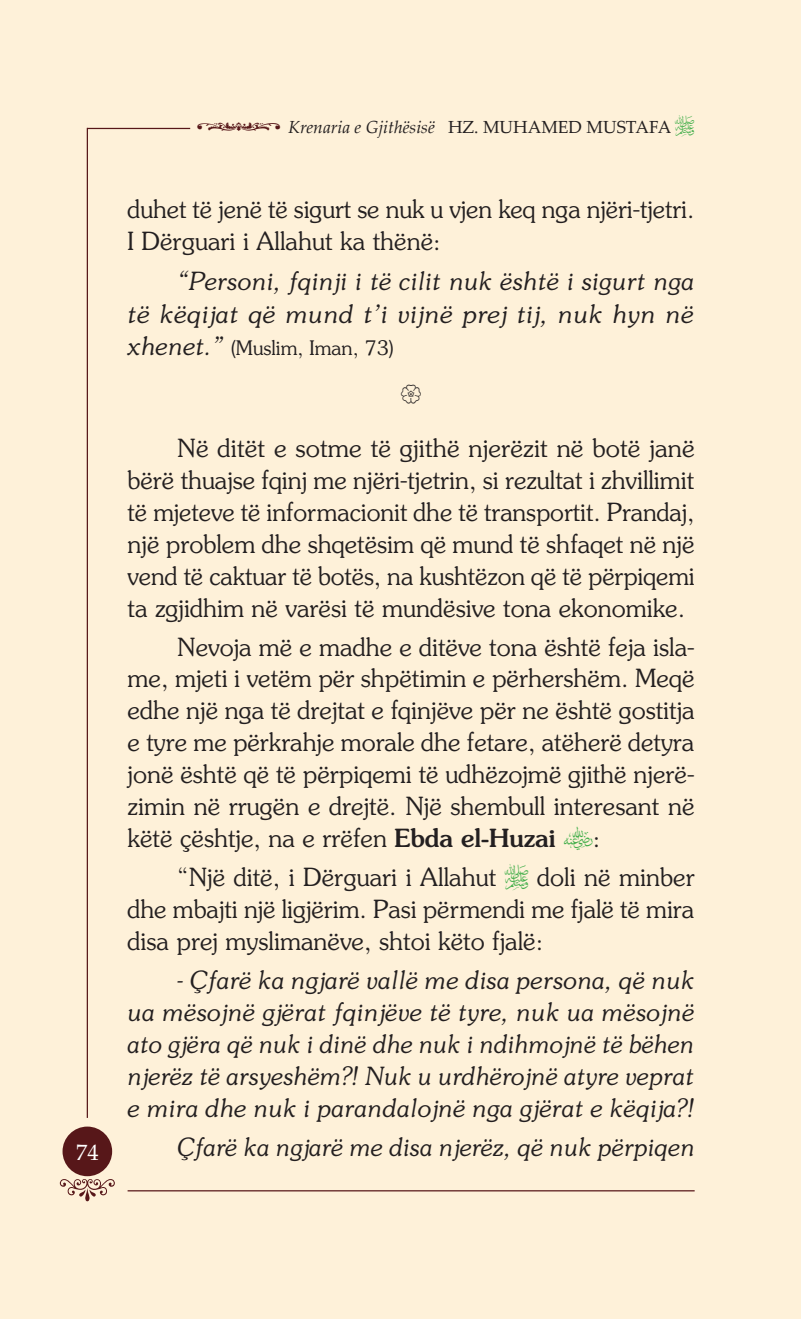
<style>
.page{position:relative;width:801px;height:1319px;background:#fff}
.page>*{position:absolute;margin:0;border:0;box-sizing:border-box;transform-origin:0 0}
.t1{font:300 25px/32px "Souvenir Std";color:#231f20;text-align:justify}
.List_Paragraph{font:italic 300 25px/32px "Souvenir Std";color:#231f20;text-align:right}
.t2{font:22.5px "Palatino Linotype";color:#fff}
.t3{font:300 20px "Souvenir Std";color:#231f20}
.t4{font:italic 17.5px "Palatino Linotype";color:#231f20}
.s1{font-style:normal}
.s2{font-family:"AGA Arabesque ERKAM";font-style:normal;font-size:27.5px;color:#40ae49}
.s3{font-style:italic;font-size:25px}
.s4{font-weight:500}
.s5{font-family:"AGA Arabesque ERKAM";font-weight:400;font-size:33.75px;color:#40ae49}
</style>
<div class="page">
<div style="left:0;top:0;width:801px;height:1318px;background:#fef1d9"></div>
<hr style="left:128px;top:1189px;width:566px;height:2px;background:#571719">
<hr style="left:87px;top:128px;width:1px;height:989px;background:#571719">
<div style="left:64px;top:1127px;width:47px;height:47px;background:#571719;border-radius:50%"></div>
<div style="left:63px;top:1126px;width:49px;height:49px;border:2px solid #571719;border-radius:50%"></div>
<hr style="left:87px;top:128px;width:103px;height:1px;background:#571719">
<p class="t4" style="left:288px;top:114px;width:408px">Krenaria e Gjithësisë <span class="s1">HZ. MUHAMED MUSTAFA</span> <span class="s2">r</span></p>
<p class="t1" style="left:128px;top:192px;width:568px;line-height:32.8px">duhet të jenë të sigurt se nuk u vjen keq nga njëri-tjetri.<br>I Dërguari i Allahut ka thënë:</p>
<p class="List_Paragraph" style="left:128px;top:265px;width:568px;line-height:32.8px">“Personi, fqinji i të cilit nuk është i sigurt nga<br>të këqijat që mund t’i vijnë prej tij, nuk hyn në</p>
<p class="t3" style="left:128px;top:336px;width:267px"><span class="s3">xhenet.”</span> (Muslim, Iman, 73)</p>
<p class="t2" style="left:76px;top:1135px;width:24px">74</p>
<p class="t1" style="left:128px;top:432px;width:569px;text-indent:50px">Në ditët e sotme të gjithë njerëzit në botë janë bërë thuajse fqinj me njëri-tjetrin, si rezultat i zhvillimit të mjeteve të informacionit dhe të transportit. Prandaj, një problem dhe shqetësim që mund të shfaqet në një vend të caktuar të botës, na kushtëzon që të përpiqemi ta zgjidhim në varësi të mundësive tona ekonomike.</p>
<p class="t1" style="left:128px;top:630px;width:568px;text-indent:50px">Nevoja më e madhe e ditëve tona është feja isla&shy;me, mjeti i vetëm për shpëtimin e përhershëm. Meqë edhe një nga të drejtat e fqinjëve për ne është gostitja e tyre me përkrahje morale dhe fetare, atëherë detyra jonë është që të përpiqemi të udhëzojmë gjithë njerë&shy;zimin në rrugën e drejtë. Një shembull interesant në këtë çështje, na e rrëfen <span class="s4">Ebda el-Huzai</span> <span class="s5">t</span>:</p>
<p class="t1" style="left:128px;top:861px;width:568px;text-indent:50px">“Një ditë, i Dërguari i Allahut <span class="s5">r</span> doli në minber dhe mbajti një ligjërim. Pasi përmendi me fjalë të mira disa prej myslimanëve, shtoi këto fjalë:</p>
<p class="List_Paragraph" style="left:128px;top:964px;width:569px;text-align:justify;text-indent:50px">- Çfarë ka ngjarë vallë me disa persona, që nuk ua mësojnë gjërat fqinjëve të tyre, nuk ua mësojnë ato gjëra që nuk i dinë dhe nuk i ndihmojnë të bëhen njerëz të arsyeshëm?! Nuk u urdhërojnë atyre veprat e mira dhe nuk i parandalojnë nga gjërat e këqija?!</p>
<p class="List_Paragraph" style="left:177px;top:1130px;width:519px">Çfarë ka ngjarë me disa njerëz, që nuk përpiqen</p>
</div>
